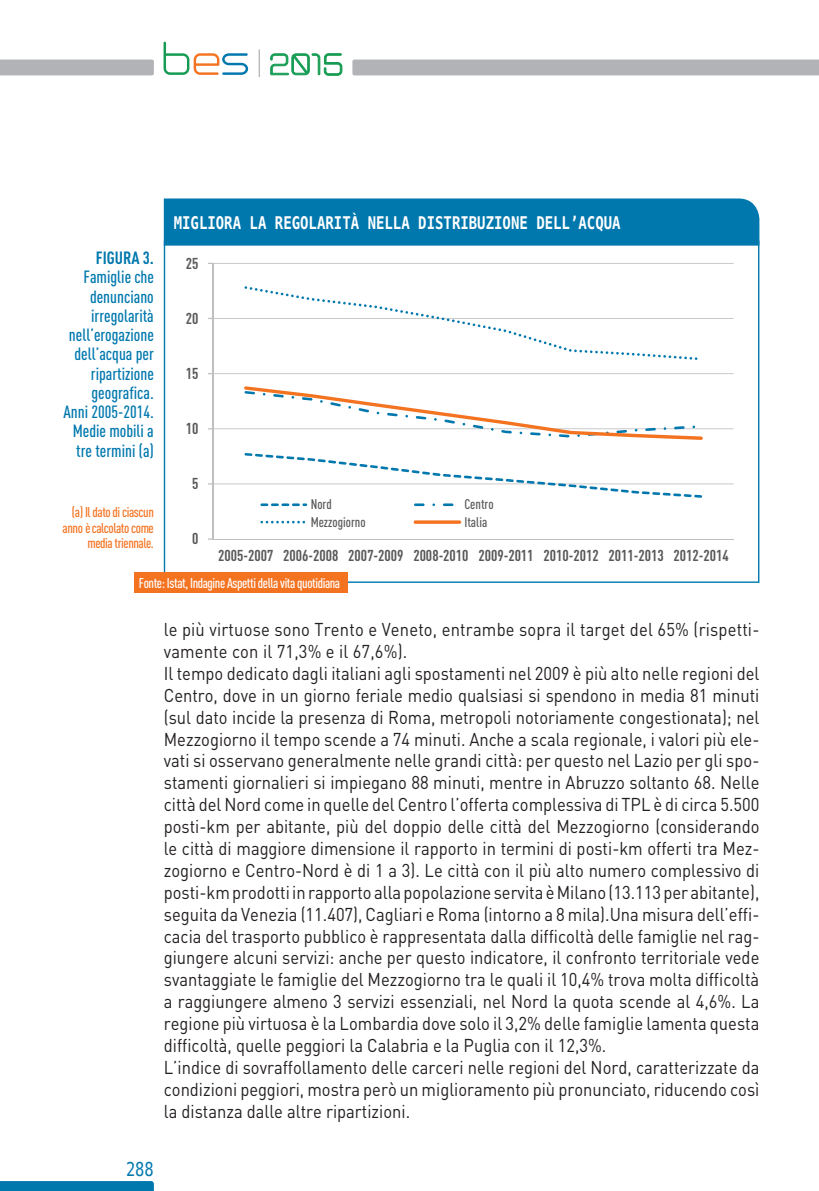
<style>
.page{position:relative;width:819px;height:1191px;background:#fff}
.page>*{position:absolute;margin:0;border:0;box-sizing:border-box;transform-origin:0 0}
.t1{font:19.25px "Menlo";color:#0078ae;scale:.8 1}
.t2{font:18.38px/21.9px "DIN";color:#231f20;scale:.9 1}
.t3{font:500 17.5px/19.2px "DIN Cond";color:#0078ae;text-align:right}
.t4{font:700 17.5px "Menlo";color:#fff;scale:.8 1}
.t5{font:700 17.5px "DIN Cond";color:#0078ae}
.t6{font:700 15.58px "DIN Cond";color:#595959}
.t7{font:500 14px/15.8px "DIN Cond";letter-spacing:-.03em;color:#f47321;text-align:right}
.t8{font:500 14px "DIN Cond";letter-spacing:-.03em;color:#fff}
.t9{font:500 13.83px "DIN Cond";color:#595959}
</style>
<div class="page">
<div style="left:0;top:60px;width:154px;height:15px;background:#b2b3b7"></div>
<svg style="left:0;top:1181px;width:154px;height:10px"></svg>
<div style="left:352px;top:60px;width:467px;height:15px;background:#b2b3b7"></div>
<svg style="left:259px;top:50px;width:1px;height:27px"></svg>
<svg style="left:163px;top:42px;width:85px;height:33px"></svg>
<svg style="left:270px;top:53px;width:72px;height:23px"></svg>
<hr style="left:213px;top:483px;width:520px;height:1px;background:#bfbfbf">
<hr style="left:213px;top:428px;width:520px;height:1px;background:#bfbfbf">
<hr style="left:213px;top:373px;width:520px;height:1px;background:#bfbfbf">
<hr style="left:213px;top:318px;width:520px;height:1px;background:#bfbfbf">
<hr style="left:213px;top:263px;width:520px;height:1px;background:#bfbfbf">
<hr style="left:213px;top:263px;width:1px;height:276px;background:#bfbfbf">
<hr style="left:213px;top:539px;width:520px;height:1px;background:#bfbfbf">
<svg style="left:244px;top:286px;width:453px;height:74px"></svg>
<svg style="left:244px;top:386px;width:458px;height:54px"></svg>
<svg style="left:244px;top:453px;width:458px;height:53px"></svg>
<svg style="left:260px;top:521px;width:45px;height:2px"></svg>
<svg style="left:413px;top:520px;width:48px;height:4px"></svg>
<div style="left:164px;top:198px;width:595px;height:48px;background:#0078ae"></div>
<div style="left:134px;top:572px;width:213px;height:20px;background:#f47321"></div>
<p class="t5" style="left:96px;top:247px;width:59px">FIGURA 3.</p>
<p class="t3" style="left:64px;top:267px;width:92px">Famiglie che denunciano irregolarità nell’erogazione dell’acqua per ripartizione geografica.<br>Anni 2005-2014.<br>Medie mobili a tre termini (a)</p>
<p class="t7" style="left:63px;top:504px;width:93px">(a) Il dato di ciascun anno è calcolato come media triennale.</p>
<p class="t4" style="left:174px;top:210px;width:560px">MIGLIORA LA REGOLARITÀ NELLA DISTRIBUZIONE DELL’ACQUA</p>
<p class="t6" style="left:186px;top:254px;width:14px">25</p>
<p class="t6" style="left:186px;top:309px;width:14px">20</p>
<p class="t6" style="left:186px;top:364px;width:14px">15</p>
<p class="t6" style="left:186px;top:419px;width:14px">10</p>
<p class="t6" style="left:192px;top:474px;width:8px">5</p>
<p class="t6" style="left:192px;top:529px;width:8px">0</p>
<p class="t9" style="left:310px;top:496px;width:23px">Nord</p>
<p class="t9" style="left:464px;top:496px;width:31px">Centro</p>
<p class="t9" style="left:310px;top:514px;width:57px">Mezzogiorno</p>
<p class="t9" style="left:464px;top:514px;width:25px">Italia</p>
<p class="t6" style="left:218px;top:546px;width:512px">2005-2007 2006-2008 2007-2009 2008-2010 2009-2011 2010-2012 2011-2013 2012-2014</p>
<p class="t8" style="left:139px;top:574px;width:203px">Fonte: Istat, Indagine Aspetti della vita quotidiana</p>
<p class="t2" style="left:164px;top:618px;width:663px">le più virtuose sono Trento e Veneto, entrambe sopra il target del 65% (rispetti&shy;vamente con il 71,3% e il 67,6%).<br>Il tempo dedicato dagli italiani agli spostamenti nel 2009 è più alto nelle regioni del Centro, dove in un giorno feriale medio qualsiasi si spendono in media 81 minuti (sul dato incide la presenza di Roma, metropoli notoriamente congestionata); nel Mezzogiorno il tempo scende a 74 minuti. Anche a scala regionale, i valori più ele&shy;vati si osservano generalmente nelle grandi città: per questo nel Lazio per gli spo&shy;stamenti giornalieri si impiegano 88 minuti, mentre in Abruzzo soltanto 68. Nelle città del Nord come in quelle del Centro l’offerta complessiva di TPL è di circa 5.500 posti-km per abitante, più del doppio delle città del Mezzogiorno (considerando le città di maggiore dimensione il rapporto in termini di posti-km offerti tra Mez&shy;zogiorno e Centro-Nord è di 1 a 3). Le città con il più alto numero complessivo di posti-km prodotti in rapporto alla popolazione servita è Milano (13.113 per abitante), seguita da Venezia (11.407), Cagliari e Roma (intorno a 8 mila).Una misura dell’effi&shy;cacia del trasporto pubblico è rappresentata dalla difficoltà delle famiglie nel rag&shy;giungere alcuni servizi: anche per questo indicatore, il confronto territoriale vede svantaggiate le famiglie del Mezzogiorno tra le quali il 10,4% trova molta difficoltà a raggiungere almeno 3 servizi essenziali, nel Nord la quota scende al 4,6%. La regione più virtuosa è la Lombardia dove solo il 3,2% delle famiglie lamenta questa difficoltà, quelle peggiori la Calabria e la Puglia con il 12,3%.<br>L’indice di sovraffollamento delle carceri nelle regioni del Nord, caratterizzate da condizioni peggiori, mostra però un miglioramento più pronunciato, riducendo così la distanza dalle altre ripartizioni.</p>
<p class="t1" style="left:126px;top:1155px;width:36px">288</p>
</div>
